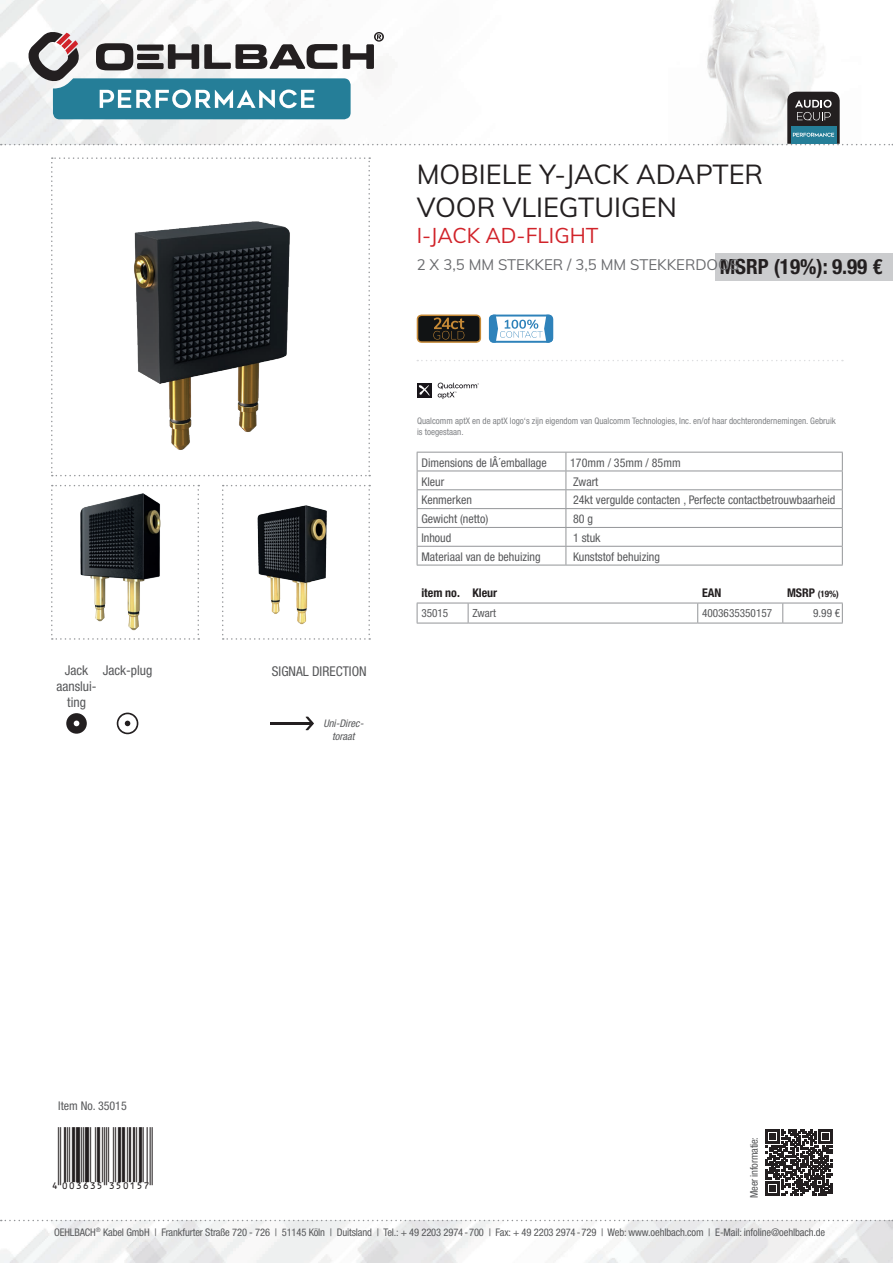
<style>
.page{position:relative;width:893px;height:1263px;background:#fff}
.page>*{position:absolute;margin:0;border:0;box-sizing:border-box;transform-origin:0 0}
.t1{font:27px/32.4px "Muli";color:#231f20}
.t2{font:27px "EAN";color:#231f20}
.t3{font:700 condensed 21px "Helvetica Neue LTW1 G";color:#231f20}
.t4{font:21px "Muli";color:#d1232a}
.t5{font:15px "Muli";color:#6c6d70}
.t6{font:condensed 13.5px/16.2px "Helvetica Neue LTW1 G";color:#57585a;text-align:center}
.t7{font:condensed 12px "Helvetica Neue LTW1 G";color:#57585a}
.t8{font:700 condensed 12px "Helvetica Neue LTW1 G";color:#231f20}
.t9{font:condensed 11.25px "Helvetica Neue LTW1 G";color:#57585a}
.t10{font:condensed 10.5px "Helvetica Neue LTW1 G";letter-spacing:-.01em;color:#57585a}
.t11{font:italic condensed 10.5px/12.6px "Helvetica Neue LTW1 G";color:#57585a;text-align:center}
.t12{font:condensed 9px/10.8px "Helvetica Neue LTW1 G";color:#808285}
.t13{font:700 condensed 9px "Helvetica Neue LTW1 G";color:#231f20}
.s1{font-size:12px}
</style>
<div class="page">
<img style="left:0;top:1220px;width:893px;height:43px">
<img style="left:0;top:0;width:818px;height:145px">
<svg style="left:1px;top:1220px;width:892px;height:1px"></svg>
<svg style="left:51px;top:157px;width:319px;height:319px"></svg>
<svg style="left:51px;top:485px;width:148px;height:155px"></svg>
<svg style="left:222px;top:485px;width:148px;height:155px"></svg>
<svg style="left:417px;top:315px;width:64px;height:28px;background:#3d311e"></svg>
<svg style="left:438px;top:383px;width:41px;height:16px"></svg>
<div style="left:417px;top:383px;width:14px;height:14px;background:#171419"></div>
<svg style="left:418px;top:385px;width:12px;height:11px"></svg>
<svg style="left:489px;top:315px;width:64px;height:28px"></svg>
<svg style="left:66px;top:713px;width:21px;height:21px"></svg>
<svg style="left:117px;top:713px;width:21px;height:21px"></svg>
<hr style="left:270px;top:722px;width:42px;height:2px;background:#231f20">
<svg style="left:306px;top:717px;width:8px;height:13px"></svg>
<svg style="left:417px;top:360px;width:426px;height:1px"></svg>
<svg style="left:766px;top:1129px;width:66px;height:67px"></svg>
<svg style="left:1px;top:31px;width:892px;height:114px"></svg>
<svg style="left:417px;top:602px;width:426px;height:21px"></svg>
<hr style="left:417px;top:623px;width:51px;height:1px;background:#939598">
<hr style="left:468px;top:623px;width:230px;height:1px;background:#939598">
<hr style="left:698px;top:623px;width:85px;height:1px;background:#939598">
<hr style="left:783px;top:623px;width:60px;height:1px;background:#939598">
<hr style="left:417px;top:603px;width:51px;height:1px;background:#939598">
<hr style="left:468px;top:603px;width:230px;height:1px;background:#939598">
<hr style="left:698px;top:603px;width:85px;height:1px;background:#939598">
<hr style="left:783px;top:603px;width:60px;height:1px;background:#939598">
<div style="left:715px;top:253px;width:178px;height:27px;background:#cbccce"></div>
<svg style="left:417px;top:452px;width:426px;height:113px"></svg>
<hr style="left:417px;top:565px;width:149px;height:1px;background:#939598">
<hr style="left:566px;top:565px;width:277px;height:1px;background:#939598">
<h1 class="t1" style="left:417px;top:157px;width:348px">MOBIELE Y-JACK ADAPTER<br>VOOR VLIEGTUIGEN</h1>
<h2 class="t4" style="left:417px;top:221px;width:183px">I-JACK AD-FLIGHT</h2>
<p class="t5" style="left:417px;top:254px;width:324px">2 X 3,5 MM STEKKER / 3,5 MM STEKKERDOOS</p>
<h2 class="t3" style="left:720px;top:254px;width:164px">MSRP (19%): 9.99 €</h2>
<p class="t12" style="left:417px;top:415px;width:420px">Qualcomm aptX en de aptX logo‘s zijn eigendom van Qualcomm Technologies, Inc. en/of haar dochterondernemingen. Gebruik is toegestaan.</p>
<p class="t7" style="left:421px;top:455px;width:127px">Dimensions de lÂ´emballage</p>
<p class="t7" style="left:570px;top:455px;width:112px">170mm / 35mm / 85mm</p>
<p class="t7" style="left:421px;top:474px;width:24px">Kleur</p>
<p class="t7" style="left:573px;top:474px;width:27px">Zwart</p>
<p class="t7" style="left:421px;top:493px;width:52px">Kenmerken</p>
<p class="t7" style="left:573px;top:493px;width:264px">24kt vergulde contacten , Perfecte contactbetrouwbaarheid</p>
<p class="t7" style="left:421px;top:512px;width:68px">Gewicht (netto)</p>
<p class="t7" style="left:573px;top:512px;width:21px">80 g</p>
<p class="t7" style="left:421px;top:531px;width:31px">Inhoud</p>
<p class="t7" style="left:573px;top:531px;width:29px">1 stuk</p>
<p class="t7" style="left:421px;top:549px;width:121px">Materiaal van de behuizing</p>
<p class="t7" style="left:573px;top:549px;width:88px">Kunststof behuizing</p>
<p class="t6" style="left:65px;top:662px;width:89px">Jack Jack-plug</p>
<p class="t6" style="left:272px;top:663px;width:96px">SIGNAL DIRECTION</p>
<p class="t6" style="left:56px;top:678px;width:42px">aanslui&shy;ting</p>
<p class="t11" style="left:323px;top:717px;width:44px">Uni-Direc&shy;toraat</p>
<p class="t8" style="left:421px;top:586px;width:77px">item no. Kleur</p>
<p class="t8" style="left:702px;top:586px;width:21px">EAN</p>
<p class="t13" style="left:787px;top:588px;width:53px"><span class="s1">MSRP</span> (19%)</p>
<p class="t9" style="left:421px;top:606px;width:28px">35015</p>
<p class="t9" style="left:472px;top:606px;width:25px">Zwart</p>
<p class="t9" style="left:702px;top:606px;width:72px">4003635350157</p>
<p class="t9" style="left:813px;top:606px;width:29px">9.99 €</p>
<p class="t7" style="left:58px;top:1099px;width:70px">Item No. 35015</p>
<h1 class="t2" style="left:51px;top:1157px;width:103px">4":D=@GI#QSNOSU"</h1>
<p class="t10" style="left:748px;top:1198px;width:63px;rotate:-90deg">Meer informatie:</p>
<p class="t10" style="left:54px;top:1226px;width:773px">OEHLBACH<sup>®</sup> Kabel GmbH | Frankfurter Straße 720 - 726 | 51145 Köln | Duitsland | Tel.: + 49 2203 2974-700 | Fax: + 49 2203 2974-729 | Web: www.oehlbach.com | E-Mail: infoline@oehlbach.de</p>
</div>
